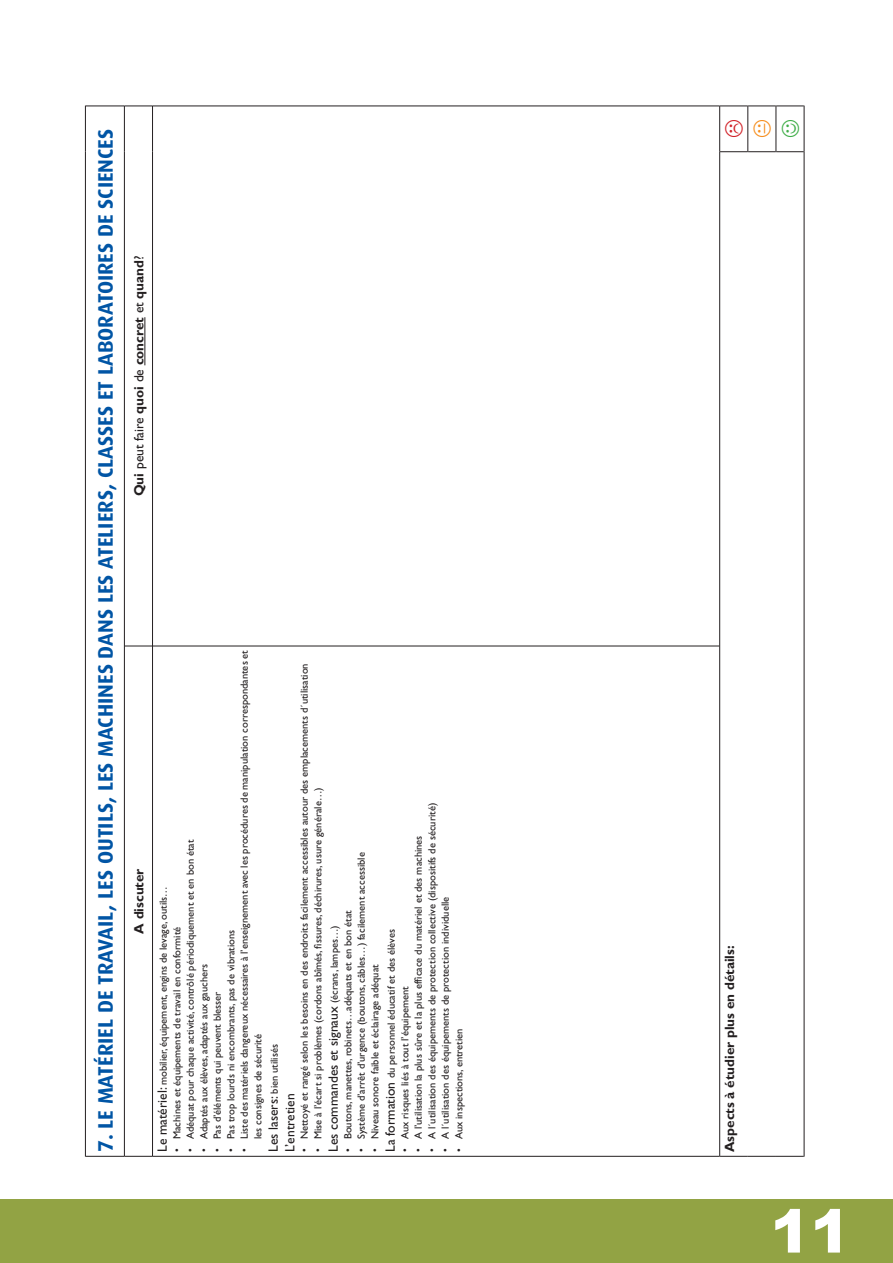
<style>
.page{position:relative;width:893px;height:1263px;background:#fff}
.page>*{position:absolute;margin:0;border:0;box-sizing:border-box;transform-origin:0 0}
.t1{font:900 60px "Arial";color:#fff}
.t2{font:700 21px "Dax";color:#0155a5}
.t3{font:700 13.5px "Gill Sans";color:#231f20}
.t4{font:13.5px "Gill Sans";color:#231f20}
.t5{font:10.5px/13.5px "Gill Sans";color:#231f20}
.s1{font-weight:400}
.s2{font-size:13.5px}
.s3{font-size:10.5px}
</style>
<div class="page">
<div style="left:0;top:1199px;width:893px;height:64px;background:#92a344"></div>
<hr style="left:85px;top:646px;width:1px;height:511px;background:#231f20">
<hr style="left:86px;top:1156px;width:38px;height:1px;background:#231f20">
<hr style="left:85px;top:152px;width:1px;height:494px;background:#231f20">
<hr style="left:85px;top:106px;width:1px;height:46px;background:#231f20">
<hr style="left:86px;top:106px;width:38px;height:1px;background:#231f20">
<hr style="left:124px;top:646px;width:1px;height:511px;background:#231f20">
<svg style="left:125px;top:1156px;width:27px;height:1px"></svg>
<hr style="left:124px;top:152px;width:1px;height:494px;background:#231f20">
<svg style="left:125px;top:646px;width:27px;height:1px"></svg>
<hr style="left:124px;top:106px;width:1px;height:46px;background:#231f20">
<svg style="left:125px;top:106px;width:27px;height:1px"></svg>
<hr style="left:152px;top:646px;width:1px;height:511px;background:#231f20">
<hr style="left:153px;top:1156px;width:566px;height:1px;background:#231f20">
<hr style="left:152px;top:152px;width:1px;height:494px;background:#231f20">
<hr style="left:153px;top:646px;width:566px;height:1px;background:#231f20">
<hr style="left:152px;top:106px;width:1px;height:46px;background:#231f20">
<hr style="left:153px;top:106px;width:566px;height:1px;background:#231f20">
<hr style="left:719px;top:646px;width:1px;height:511px;background:#231f20">
<hr style="left:719px;top:152px;width:1px;height:494px;background:#231f20">
<svg style="left:720px;top:1156px;width:84px;height:1px"></svg>
<hr style="left:804px;top:646px;width:1px;height:511px;background:#231f20">
<hr style="left:804px;top:152px;width:1px;height:494px;background:#231f20">
<hr style="left:719px;top:106px;width:1px;height:46px;background:#231f20">
<hr style="left:747px;top:106px;width:1px;height:46px;background:#231f20">
<hr style="left:776px;top:106px;width:1px;height:46px;background:#231f20">
<svg style="left:720px;top:151px;width:84px;height:1px"></svg>
<svg style="left:720px;top:106px;width:84px;height:1px"></svg>
<hr style="left:804px;top:106px;width:1px;height:46px;background:#231f20">
<hr style="left:145px;top:317px;width:1px;height:48px;background:#231f20">
<h2 class="t2" style="left:94px;top:1152px;width:1023px;rotate:-90deg">7. Le matériel de travail, les outils, les machines dans les ateliers, classes et laboratoires de sciences</h2>
<p class="t3" style="left:131px;top:496px;width:242px;rotate:-90deg">Qui <span class="s1">peut faire</span> quoi <span class="s1">de</span> concret <span class="s1">et</span> quand<span class="s1">?</span></p>
<p class="t3" style="left:131px;top:934px;width:67px;rotate:-90deg">A discuter</p>
<p class="t5" style="left:238px;top:1139px;width:490px;text-indent:-13px;rotate:-90deg">• Liste des matériels dangereux nécessaires à l’enseignement avec les procédures de manipulation correspondantes et les consignes de sécurité</p>
<p class="t5" style="left:298px;top:1152px;width:490px;rotate:-90deg">• Nettoyé et rangé selon les besoins en des endroits facilement accessibles autour des emplacements d´utilisation</p>
<p class="t5" style="left:311px;top:1152px;width:366px;rotate:-90deg">• Mise à l’écart si problèmes (cordons abîmés, fissures, déchirures, usure générale…)</p>
<p class="t5" style="left:425px;top:1152px;width:351px;rotate:-90deg">• A l´utilisation des équipements de protection collective (dispositifs de sécurité)</p>
<p class="t5" style="left:412px;top:1152px;width:318px;rotate:-90deg">• A l’utilisation la plus sûre et la plus efficace du matériel et des machines</p>
<p class="t5" style="left:184px;top:1152px;width:314px;rotate:-90deg">• Adéquat pour chaque activité, contrôlé périodiquement et en bon état</p>
<p class="t5" style="left:355px;top:1152px;width:301px;rotate:-90deg">• Système d’arrêt d’urgence (boutons, câbles…) facilement accessible</p>
<p class="t5" style="left:157px;top:1152px;width:267px;rotate:-90deg"><span class="s2">Le matériel:</span> mobilier, équipement, engins de levage, outils…</p>
<p class="t5" style="left:439px;top:1152px;width:257px;rotate:-90deg">• A l´utilisation des équipements de protection individuelle</p>
<p class="t5" style="left:341px;top:1152px;width:243px;rotate:-90deg">• Boutons, manettes, robinets…adéquats et en bon état</p>
<p class="t4" style="left:326px;top:1152px;width:228px;rotate:-90deg">Les commandes et signaux <span class="s3">(écrans, lampes…)</span></p>
<p class="t5" style="left:170px;top:1152px;width:227px;rotate:-90deg">• Machines et équipements de travail en conformité</p>
<p class="t5" style="left:367px;top:1152px;width:224px;line-height:16.5px;rotate:-90deg">• Niveau sonore faible et éclairage adéquat<br><span class="s2">La formation</span> du personnel éducatif et des élèves</p>
<p class="t5" style="left:224px;top:1152px;width:224px;rotate:-90deg">• Pas trop lourds ni encombrants, pas de vibrations</p>
<p class="t5" style="left:197px;top:1152px;width:190px;rotate:-90deg">• Adaptés aux élèves, adaptés aux gauchers</p>
<p class="t5" style="left:398px;top:1152px;width:167px;rotate:-90deg">• Aux risques liés à tout l’équipement</p>
<p class="t5" style="left:211px;top:1152px;width:162px;rotate:-90deg">• Pas d’éléments qui peuvent blesser</p>
<p class="t5" style="left:452px;top:1152px;width:125px;rotate:-90deg">• Aux inspections, entretien</p>
<p class="t5" style="left:268px;top:1152px;width:109px;rotate:-90deg"><span class="s2">Les lasers:</span> bien utilisés</p>
<p class="t4" style="left:282px;top:1152px;width:60px;rotate:-90deg">L’entretien</p>
<p class="t3" style="left:721px;top:1152px;width:208px;rotate:-90deg">Aspects à étudier plus en détails:</p>
<h1 class="t1" style="left:770px;top:1198px;width:82px">11</h1>
</div>
